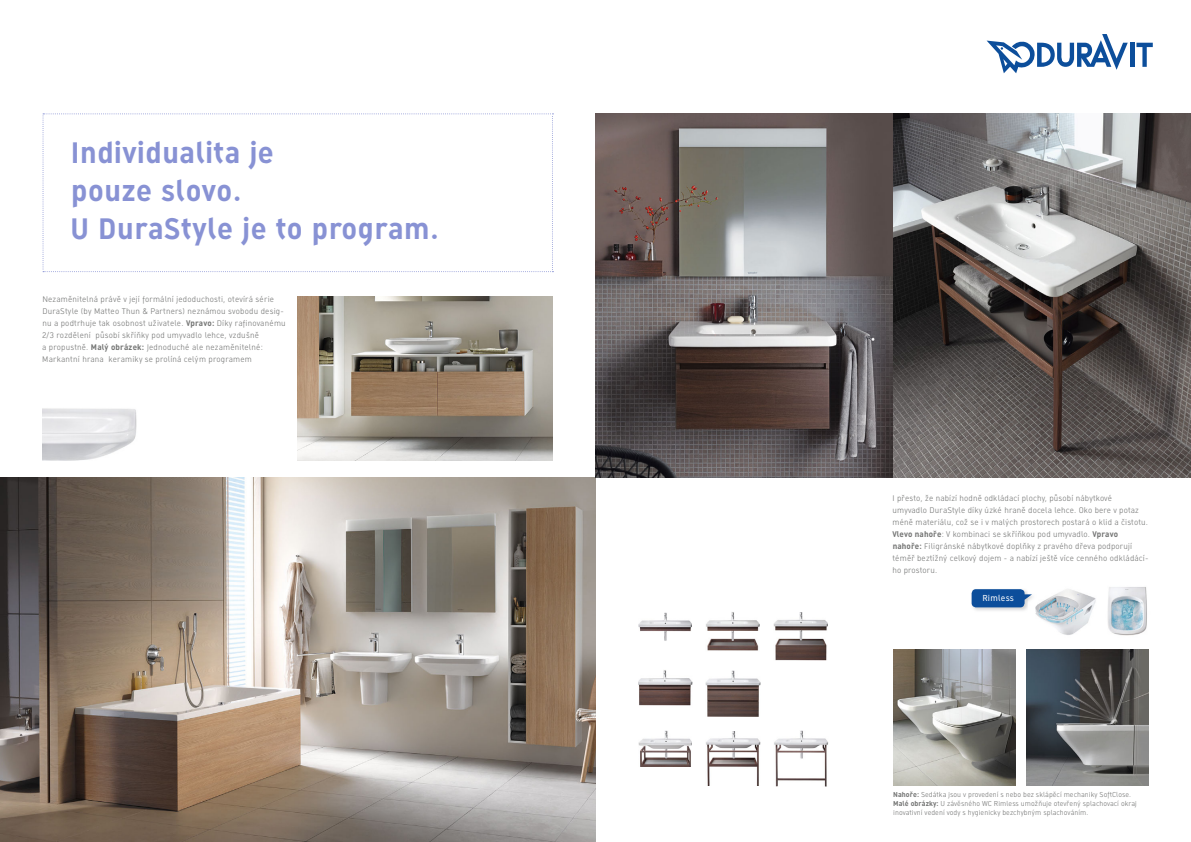
<style>
.page{position:relative;width:1191px;height:842px;background:#fff}
.page>*{position:absolute;margin:0;border:0;box-sizing:border-box;transform-origin:0 0}
.t1{font:29px/38px "Dura CE Bold Proper";letter-spacing:.02em;color:#8892d4}
.t2{font:8.5px "Dura Regular Proper";letter-spacing:.03em;color:#fff}
.t3{font:8px/12px "Dura CE Light Proper";letter-spacing:.02em;color:#747574}
.t4{font:7px/9px "Dura CE Light Proper";letter-spacing:.01em;color:#747574}
.s1{font-family:"Dura CE Bold Proper"}
</style>
<div class="page">
<img style="left:298px;top:296px;width:255px;height:165px">
<img style="left:0;top:478px;width:595px;height:364px">
<img style="left:43px;top:408px;width:94px;height:53px">
<svg style="left:42px;top:113px;width:511px;height:160px"></svg>
<div style="left:1129px;top:43px;width:5px;height:24px;background:#0c4e9b"></div>
<svg style="left:1136px;top:43px;width:16px;height:24px"></svg>
<svg style="left:986px;top:34px;width:141px;height:39px"></svg>
<img style="left:595px;top:113px;width:596px;height:365px">
<img style="left:638px;top:731px;width:54px;height:36px">
<img style="left:774px;top:731px;width:54px;height:55px">
<img style="left:773px;top:612px;width:55px;height:49px">
<img style="left:638px;top:612px;width:53px;height:29px">
<img style="left:706px;top:731px;width:54px;height:55px">
<img style="left:706px;top:670px;width:54px;height:46px">
<img style="left:638px;top:670px;width:54px;height:36px">
<img style="left:706px;top:612px;width:53px;height:39px">
<img style="left:1035px;top:589px;width:61px;height:46px">
<svg style="left:1107px;top:587px;width:40px;height:49px"></svg>
<img style="left:1026px;top:649px;width:122px;height:136px">
<img style="left:893px;top:649px;width:122px;height:136px">
<img style="left:973px;top:589px;width:63px;height:23px">
<svg style="left:971px;top:589px;width:61px;height:18px"></svg>
<h1 class="t1" style="left:71px;top:137px;width:370px">Individualita je<br>pouze slovo.<br>U DuraStyle je to program.</h1>
<p class="t3" style="left:42px;top:294px;width:245px">Nezaměnitelná právě v její formální jedoduchosti, otevírá série DuraStyle (by Matteo Thun &amp; Partners) neznámou svobodu desig&shy;nu a podtrhuje tak osobnost uživatele. <span class="s1">Vpravo:</span> Díky rafinovanému 2/3 rozdělení působí skříňky pod umyvadlo lehce, vzdušně<br>a propustně. <span class="s1">Malý obrázek:</span> Jednoduché ale nezaměnitelné:<br>Markantní hrana keramiky se prolíná celým programem</p>
<p class="t3" style="left:892px;top:493px;width:257px">I přesto, že nabízí hodně odkládací plochy, působí nábytkové umyvadlo DuraStyle díky úzké hraně docela lehce. Oko bere v potaz méně materiálu, což se i v malých prostorech postará o klid a čistotu.<br><span class="s1">Vlevo nahoře</span>: V kombinaci se skříňkou pod umyvadlo. <span class="s1">Vpravo nahoře:</span> Filigránské nábytkové doplňky z pravého dřeva podporují téměř beztížný celkový dojem - a nabízí ještě více cenného odkládácí&shy;ho prostoru.</p>
<p class="t2" style="left:982px;top:592px;width:33px">Rimless</p>
<p class="t4" style="left:893px;top:790px;width:245px"><span class="s1">Nahoře:</span> Sedátka jsou v provedení s nebo bez sklápěcí mechaniky SoftClose.<br><span class="s1">Malé obrázky:</span> U závěsného WC Rimless umožňuje otevřený splachovací okraj inovativní vedení vody s hygienicky bezchybným splachováním.</p>
</div>
